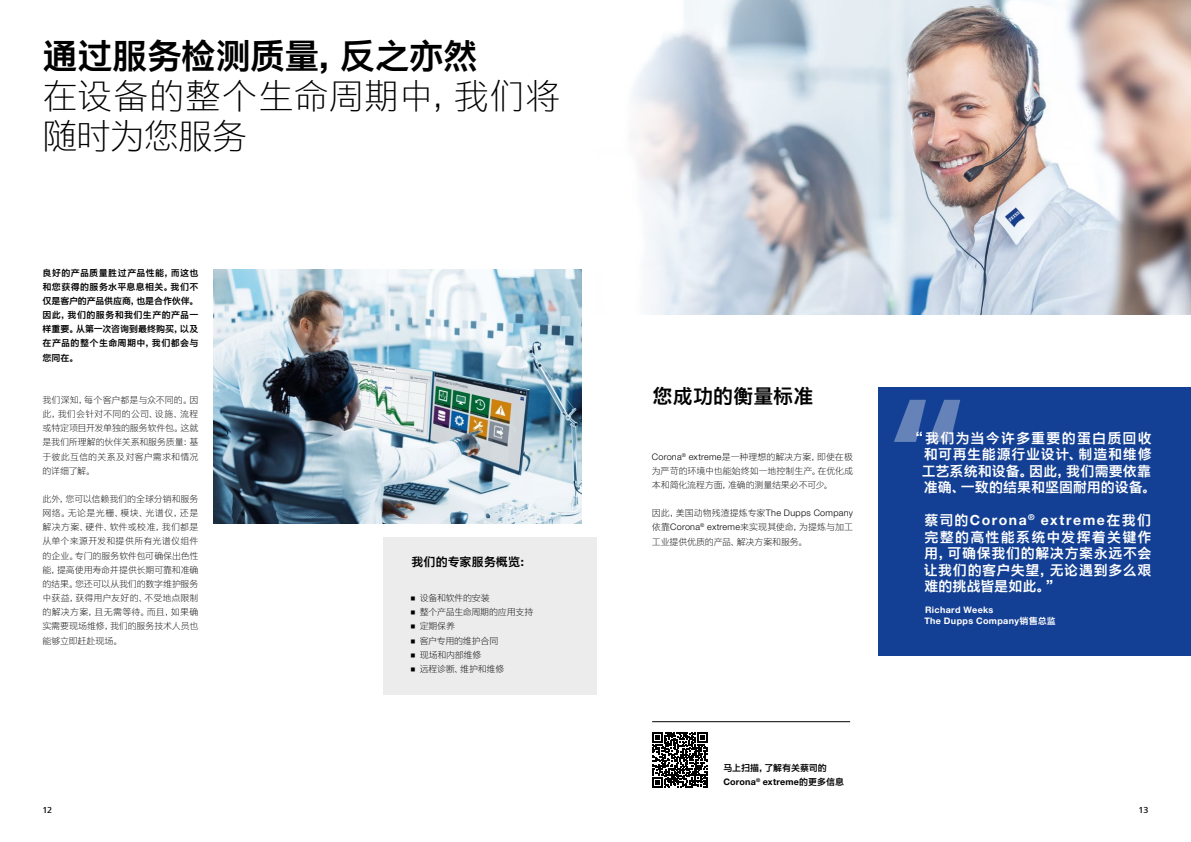
<style>
.page{position:relative;width:1191px;height:842px;background:#fff}
.page>*{position:absolute;margin:0;border:0;box-sizing:border-box;transform-origin:0 0}
.t1{font:700 169.9px "ZEISS Frutiger Next W1 G";color:#fff}
.t2{font:35px/40px "M Ying Hei PRC W3";color:#000}
.t3{font:35px "M Ying Hei PRC W7";letter-spacing:-.01em;color:#000}
.t4{font:20px "M Ying Hei PRC W7";letter-spacing:.01em;color:#000}
.t5{font:14px/16.5px "M Ying Hei PRC W7";letter-spacing:.04em;color:#fff;text-align:justify}
.t6{font:14px/16.5px "M Ying Hei PRC W7";letter-spacing:.02em;color:#fff}
.t7{font:12px "M Ying Hei PRC W7";letter-spacing:.01em;color:#000}
.t8{font:9px/14.1px "M Ying Hei PRC W3";letter-spacing:-.015em;color:#000;text-align:justify}
.t9{font:9px/14.1px "M Ying Hei PRC W7";letter-spacing:.02em;color:#000;text-align:justify}
.t10{font:9px/11px "M Ying Hei PRC W7";letter-spacing:.04em;color:#fff}
.t11{font:9px "M Ying Hei PRC W3";letter-spacing:-.035em;color:#000}
.t12{font:500 9px "ZEISS Frutiger Next W1 G";color:#000}
.s1{font-family:"ZEISS Frutiger Next W1 G";font-weight:300}
</style>
<div class="page">
<img style="left:213px;top:269px;width:368px;height:254px">
<img style="left:633px;top:0;width:558px;height:315px">
<div style="left:383px;top:537px;width:214px;height:157px;background:#ececed"></div>
<svg style="left:652px;top:732px;width:55px;height:55px"></svg>
<hr style="left:652px;top:721px;width:198px;height:1px;background:#000">
<div style="left:878px;top:387px;width:313px;height:269px;background:#134094"></div>
<h2 class="t3" style="left:43px;top:33px;width:437px">通过服务检测质量，反之亦然</h2>
<h2 class="t2" style="left:43px;top:75px;width:519px">在设备的整个生命周期中，我们将随时为您服务</h2>
<p class="t9" style="left:43px;top:265px;width:157px">良好的产品质量胜过产品性能，而这也和您获得的服务水平息息相关。我们不仅是客户的产品供应商，也是合作伙伴。因此，我们的服务和我们生产的产品一样重要。从第一次咨询到最终购买，以及在产品的整个生命周期中，我们都会与您同在。</p>
<p class="t8" style="left:43px;top:393px;width:157px">我们深知，每个客户都是与众不同的。因此，我们会针对不同的公司、设施、流程或特定项目开发单独的服务软件包。这就是我们所理解的伙伴关系和服务质量：基于彼此互信的关系及对客户需求和情况的详细了解。</p>
<p class="t8" style="left:43px;top:492px;width:157px">此外，您可以信赖我们的全球分销和服务网络。无论是光栅、模块、光谱仪，还是解决方案、硬件、软件或校准，我们都是从单个来源开发和提供所有光谱仪组件的企业。专门的服务软件包可确保出色性能，提高使用寿命并提供长期可靠和准确的结果。您还可以从我们的数字维护服务中获益，获得用户友好的、不受地点限制的解决方案，且无需等待。而且，如果确实需要现场维修，我们的服务技术人员也能够立即赶赴现场。</p>
<h3 class="t7" style="left:411px;top:554px;width:122px">我们的专家服务概览：</h3>
<p class="t8" style="left:411px;top:591px;width:80px"><span class="s1">•</span> 设备和软件的安装</p>
<p class="t11" style="left:411px;top:606px;width:124px"><span class="s1">•</span> 整个产品生命周期的应用支持</p>
<p class="t8" style="left:411px;top:619px;width:45px"><span class="s1">•</span> 定期保养</p>
<p class="t8" style="left:411px;top:633px;width:89px"><span class="s1">•</span> 客户专用的维护合同</p>
<p class="t8" style="left:411px;top:647px;width:72px"><span class="s1">•</span> 现场和内部维修</p>
<p class="t8" style="left:411px;top:661px;width:95px"><span class="s1">•</span> 远程诊断、维护和维修</p>
<h3 class="t4" style="left:652px;top:383px;width:162px">您成功的衡量标准</h3>
<p class="t8" style="left:652px;top:449px;width:203px">Corona<sup>®</sup> extreme是一种理想的解决方案，即使在极为严苛的环境中也能始终如一地控制生产。在优化成本和简化流程方面，准确的测量结果必不可少。</p>
<p class="t8" style="left:652px;top:506px;width:203px">因此，美国动物残渣提炼专家The Dupps Company依靠Corona<sup>®</sup> extreme来实现其使命，为提炼与加工工业提供优质的产品、解决方案和服务。</p>
<h1 class="t1" style="left:886px;top:345px;width:86px">“</h1>
<h3 class="t6" style="left:921px;top:429px;width:236px;text-indent:-12px">“我们为当今许多重要的蛋白质回收和可再生能源行业设计、制造和维修工艺系统和设备。因此，我们需要依靠准确、一致的结果和坚固耐用的设备。</h3>
<h3 class="t5" style="left:924px;top:512px;width:229px">蔡司的Corona<sup>®</sup> extreme在我们完整的高性能系统中发挥着关键作用，可确保我们的解决方案永远不会让我们的客户失望，无论遇到多么艰难的挑战皆是如此。”</h3>
<p class="t10" style="left:924px;top:604px;width:133px">Richard Weeks<br>The Dupps Company销售总监</p>
<p class="t9" style="left:723px;top:760px;width:122px">马上扫描，了解有关蔡司的<br>Corona<sup>®</sup> extreme的更多信息</p>
<p class="t12" style="left:43px;top:804px;width:11px">12</p>
<p class="t12" style="left:1138px;top:804px;width:11px">13</p>
</div>
